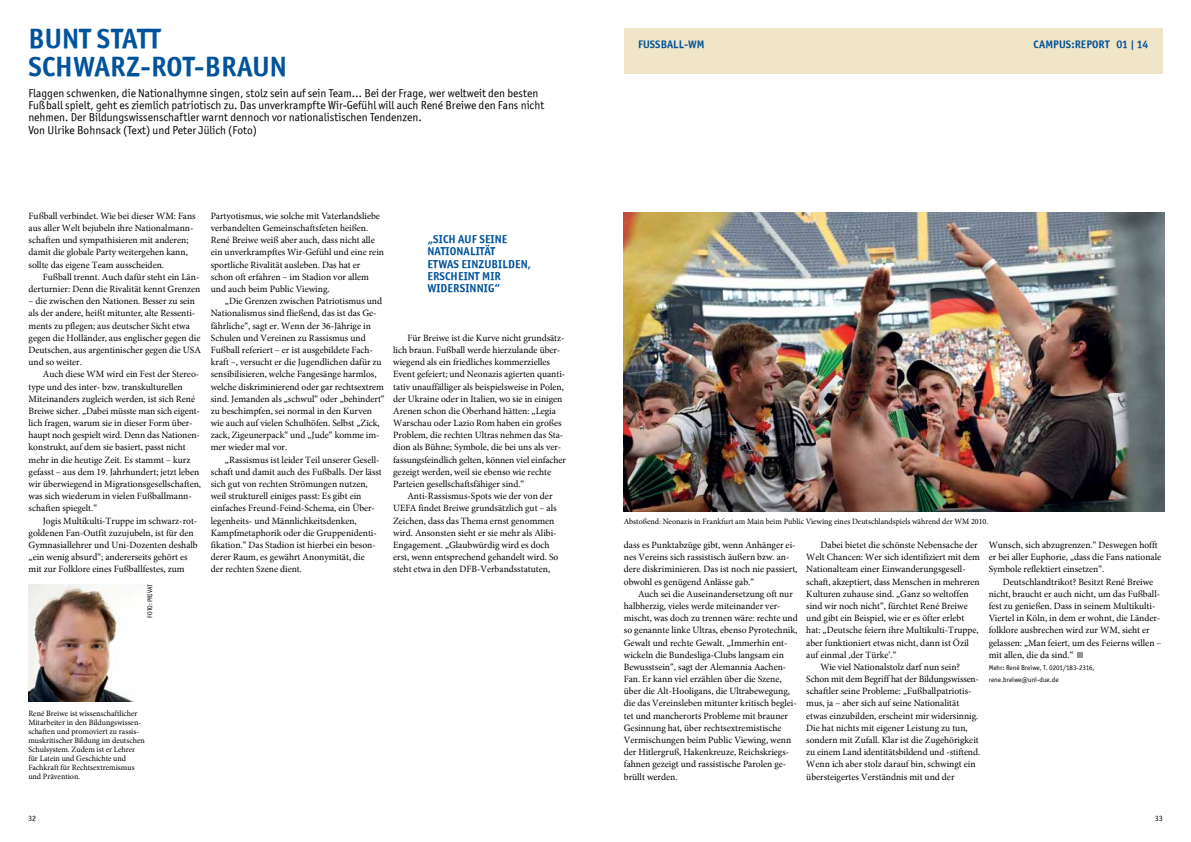
<style>
.page{position:relative;width:1191px;height:842px;background:#fff}
.page>*{position:absolute;margin:0;border:0;box-sizing:border-box;transform-origin:0 0}
.t1{font:28px/28px "Officina Sans ITCTT Bold";letter-spacing:.01em;color:#00539b}
.t2{font:11.5px/12.2px "Officina Sans ITCTT Book";color:#000}
.t3{font:11.5px/12.2px "Officina Sans ITCTT Bold";letter-spacing:.01em;color:#00539b}
.t4{font:11px "Officina Sans ITCTT Bold";letter-spacing:.01em;color:#00539b}
.t5{font:9.5px/12.2px "Minion";color:#000}
.t6{font:8px/9px "Minion";color:#000}
.t7{font:8px "Officina Sans ITCTT Book";color:#000}
.t8{font:7px/12.2px "Officina Sans ITCTT Book";color:#000}
.t9{font:6.5px "Officina Sans ITCTT Book";color:#000}
</style>
<div class="page">
<img style="left:624px;top:213px;width:540px;height:298px">
<svg style="left:1077px;top:652px;width:6px;height:6px"></svg>
<div style="left:624px;top:28px;width:538px;height:46px;background:#f1e5c7"></div>
<img style="left:28px;top:585px;width:106px;height:117px">
<h1 class="t1" style="left:28px;top:25px;width:256px">BUNT STATT<br>SCHWARZ-ROT-BRAUN</h1>
<p class="t2" style="left:28px;top:87px;width:517px">Flaggen schwenken, die Nationalhymne singen, stolz sein auf sein Team… Bei der Frage, wer weltweit den besten Fußball spielt, geht es ziemlich patriotisch zu. Das unverkrampfte Wir-Gefühl will auch René Breiwe den Fans nicht nehmen. Der Bildungswissenschaftler warnt dennoch vor nationalistischen Tendenzen.<br>Von Ulrike Bohnsack (Text) und Peter Jülich (Foto)</p>
<p class="t5" style="left:29px;top:210px;width:169px">Fußball verbindet. Wie bei dieser WM: Fans aus aller Welt bejubeln ihre Nationalmann&shy;schaften und sympathisieren mit anderen; damit die globale Party weitergehen kann, sollte das eigene Team ausscheiden.</p>
<p class="t5" style="left:29px;top:271px;width:173px;text-align:right">Fußball trennt. Auch dafür steht ein Län&shy;derturnier: Denn die Rivalität kennt Grenzen</p>
<p class="t5" style="left:29px;top:295px;width:174px">– die zwischen den Nationen. Besser zu sein als der andere, heißt mitunter, alte Ressenti&shy;ments zu pflegen; aus deutscher Sicht etwa gegen die Holländer, aus englischer gegen die Deutschen, aus argentinischer gegen die USA und so weiter.</p>
<p class="t5" style="left:29px;top:368px;width:174px;text-indent:14px">Auch diese WM wird ein Fest der Stereo&shy;type und des inter- bzw. transkulturellen Miteinanders zugleich werden, ist sich René Breiwe sicher. „Dabei müsste man sich eigent&shy;lich fragen, warum sie in dieser Form über&shy;haupt noch gespielt wird. Denn das Nationen&shy;konstrukt, auf dem sie basiert, passt nicht mehr in die heutige Zeit. Es stammt – kurz gefasst – aus dem 19. Jahrhundert; jetzt leben wir überwiegend in Migrationsgesellschaften, was sich wiederum in vielen Fußballmann&shy;schaften spiegelt.“</p>
<p class="t5" style="left:29px;top:514px;width:171px;text-indent:14px">Jogis Multikulti-Truppe im schwarz-rot&shy;goldenen Fan-Outfit zuzujubeln, ist für den Gymnasiallehrer und Uni-Dozenten deshalb „ein wenig absurd“; andererseits gehört es mit zur Folklore eines Fußballfestes, zum</p>
<p class="t9" style="left:146px;top:618px;width:34px;rotate:-90deg">Foto: Privat</p>
<p class="t5" style="left:211px;top:210px;width:175px">Partyotismus, wie solche mit Vaterlandsliebe verbandelten Gemeinschaftsfeten heißen.<br>René Breiwe weiß aber auch, dass nicht alle ein unverkrampftes Wir-Gefühl und eine rein sportliche Rivalität ausleben. Das hat er schon oft erfahren – im Stadion vor allem und auch beim Public Viewing.</p>
<p class="t5" style="left:211px;top:295px;width:175px;text-indent:14px">„Die Grenzen zwischen Patriotismus und Nationalismus sind fließend, das ist das Ge&shy;fährliche“, sagt er. Wenn der 36-Jährige in Schulen und Vereinen zu Rassismus und Fußball referiert – er ist ausgebildete Fach&shy;kraft –, versucht er die Jugendlichen dafür zu sensibilisieren, welche Fangesänge harmlos, welche diskriminierend oder gar rechtsextrem sind. Jemanden als „schwul“ oder „behindert“ zu beschimpfen, sei normal in den Kurven wie auch auf vielen Schulhöfen. Selbst „Zick, zack, Zigeunerpack“ und „Jude“ komme im&shy;mer wieder mal vor.</p>
<p class="t5" style="left:211px;top:453px;width:172px;text-indent:14px">„Rassismus ist leider Teil unserer Gesell&shy;schaft und damit auch des Fußballs. Der lässt sich gut von rechten Strömungen nutzen, weil strukturell einiges passt: Es gibt ein einfaches Freund-Feind-Schema, ein Über&shy;legenheits- und Männlichkeitsdenken, Kampfmetaphorik oder die Gruppenidenti-‑- fikation.“ Das Stadion ist hierbei ein beson&shy;derer Raum, es gewährt Anonymität, die<br>der rechten Szene dient.</p>
<p class="t3" style="left:427px;top:233px;width:105px">„SICH AUF SEINE<br>NATIONALITÄT<br>ETWAS EINZUBILDEN,<br>ERSCHEINT MIR<br>WIDERSINNIG“</p>
<p class="t5" style="left:393px;top:331px;width:174px;text-indent:14px">Für Breiwe ist die Kurve nicht grundsätz&shy;lich braun. Fußball werde hierzulande über&shy;wiegend als ein friedliches kommerzielles Event gefeiert; und Neonazis agierten quanti&shy;tativ unauffälliger als beispielsweise in Polen, der Ukraine oder in Italien, wo sie in einigen Arenen schon die Oberhand hätten: „Legia Warschau oder Lazio Rom haben ein großes Problem, die rechten Ultras nehmen das Sta&shy;dion als Bühne; Symbole, die bei uns als ver&shy;fassungsfeindlich gelten, können viel einfacher gezeigt werden, weil sie ebenso wie rechte Parteien gesellschaftsfähiger sind.“</p>
<p class="t5" style="left:393px;top:490px;width:167px;text-indent:14px">Anti-Rassismus-Spots wie der von der UEFA findet Breiwe grundsätzlich gut – als Zeichen, dass das Thema ernst genommen wird. Ansonsten sieht er sie mehr als Alibi-Engagement. „Glaubwürdig wird es doch erst, wenn entsprechend gehandelt wird. So steht etwa in den DFB-Verbandsstatuten,</p>
<p class="t6" style="left:28px;top:709px;width:118px">René Breiwe ist wissenschaftlicher<br>Mitarbeiter in den Bildungswissen&shy;schaften und promoviert zu rassis&shy;muskritischer Bildung im deutschen<br>Schulsystem. Zudem ist er Lehrer für Latein und Geschichte und<br>Fachkraft für Rechtsextremismus und Prävention.</p>
<p class="t4" style="left:638px;top:38px;width:66px">FUSS BALL-WM</p>
<p class="t4" style="left:1033px;top:38px;width:7px">CAMPUS</p>
<p class="t4" style="left:1071px;top:38px;width:79px">:REPORT 01 | 14</p>
<p class="t6" style="left:624px;top:517px;width:366px">Abstoßend: Neonazis in Frankfurt am Main beim Public Viewing eines Deutschlandspiels während der WM 2010.</p>
<p class="t5" style="left:624px;top:539px;width:175px">dass es Punktabzüge gibt, wenn Anhänger ei&shy;nes Vereins sich rassistisch äußern bzw. an&shy;dere diskriminieren. Das ist noch nie passiert, obwohl es genügend Anlässe gab.“</p>
<p class="t5" style="left:624px;top:587px;width:175px;text-indent:14px">Auch sei die Auseinandersetzung oft nur halbherzig, vieles werde miteinander ver&shy;mischt, was doch zu trennen wäre: rechte und so genannte linke Ultras, ebenso Pyrotechnik, Gewalt und rechte Gewalt. „Immerhin ent&shy;wickeln die Bundesliga-Clubs langsam ein Bewusstsein“, sagt der Alemannia Aachen-Fan. Er kann viel erzählen über die Szene, über die Alt-Hooligans, die Ultrabewegung, die das Vereinsleben mitunter kritisch beglei&shy;tet und mancherorts Probleme mit brauner Gesinnung hat, über rechtsextremistische Vermischungen beim Public Viewing, wenn der Hitlergruß, Hakenkreuze, Reichskriegs&shy;fahnen gezeigt und rassistische Parolen ge&shy;brüllt werden.</p>
<p class="t5" style="left:820px;top:539px;width:159px">Dabei bietet die schönste Nebensache der</p>
<p class="t5" style="left:806px;top:551px;width:175px">Welt Chancen: Wer sich identifiziert mit dem</p>
<p class="t5" style="left:806px;top:563px;width:161px">Nationalteam einer Einwanderungsgesell-</p>
<p class="t5" style="left:806px;top:575px;width:175px">schaft, akzeptiert, dass Menschen in mehreren</p>
<p class="t5" style="left:806px;top:587px;width:164px">Kulturen zuhause sind. „Ganz so weltoffen</p>
<p class="t5" style="left:806px;top:600px;width:163px">sind wir noch nicht“, fürchtet René Breiwe</p>
<p class="t5" style="left:806px;top:612px;width:159px">und gibt ein Beispiel, wie er es öfter erlebt</p>
<p class="t5" style="left:806px;top:624px;width:174px">hat: „Deutsche feiern ihre Multikulti-Truppe,</p>
<p class="t5" style="left:806px;top:636px;width:164px">aber funktioniert etwas nicht, dann ist Özil</p>
<p class="t5" style="left:806px;top:648px;width:92px">auf einmal ‚der Türke‘.“</p>
<p class="t5" style="left:820px;top:661px;width:141px">Wie viel Nationalstolz darf nun sein?</p>
<p class="t5" style="left:806px;top:673px;width:174px">Schon mit dem Begriff hat der Bildungswissen-</p>
<p class="t5" style="left:806px;top:685px;width:167px">schaftler seine Probleme: „Fußballpatriotis-</p>
<p class="t5" style="left:806px;top:697px;width:154px">mus, ja – aber sich auf seine Nationalität</p>
<p class="t5" style="left:806px;top:709px;width:174px">etwas einzubilden, erscheint mir widersinnig.</p>
<p class="t5" style="left:806px;top:722px;width:163px">Die hat nichts mit eigener Leistung zu tun,</p>
<p class="t5" style="left:806px;top:734px;width:174px">sondern mit Zufall. Klar ist die Zugehörigkeit</p>
<p class="t5" style="left:806px;top:746px;width:175px">zu einem Land identitätsbildend und -stiftend.</p>
<p class="t5" style="left:806px;top:758px;width:171px">Wenn ich aber stolz darauf bin, schwingt ein</p>
<p class="t5" style="left:806px;top:770px;width:150px">übersteigertes Verständnis mit und der</p>
<p class="t5" style="left:988px;top:539px;width:174px">Wunsch, sich abzugrenzen.“ Deswegen hofft er bei aller Euphorie, „dass die Fans nationale<br>Symbole reflektiert einsetzen“.</p>
<p class="t5" style="left:988px;top:575px;width:174px;text-indent:14px">Deutschlandtrikot? Besitzt René Breiwe nicht, braucht er auch nicht, um das Fußball&shy;fest zu genießen. Dass in seinem Multikulti-Viertel in Köln, in dem er wohnt, die Länder&shy;folklore ausbrechen wird zur WM, sieht er gelassen: „Man feiert, um des Feierns willen – mit allen, die da sind.“</p>
<p class="t8" style="left:988px;top:661px;width:107px">Mehr: René Breiwe, T. 0201/183-2316, rene.breiwe@uni-due.de</p>
<p class="t7" style="left:28px;top:814px;width:9px">32</p>
<p class="t7" style="left:1154px;top:814px;width:9px">33</p>
</div>
